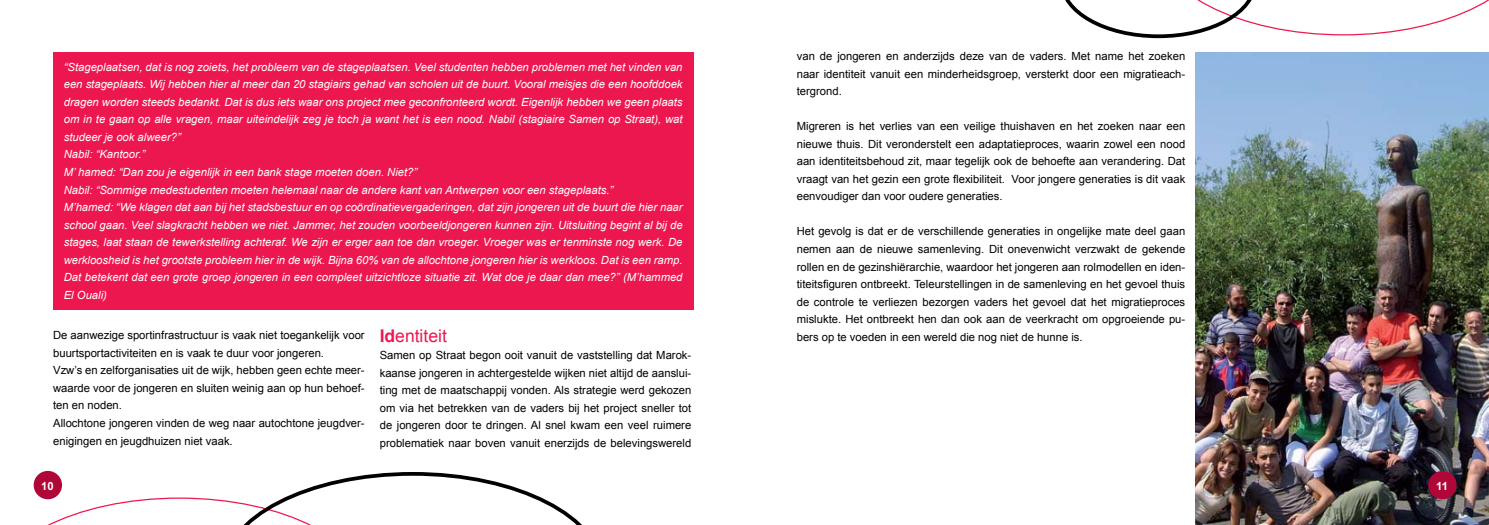
<style>
.page{position:relative;width:1489px;height:525px;background:#fff}
.page>*{position:absolute;margin:0;border:0;box-sizing:border-box;transform-origin:0 0}
.t1{font:17.5px "Arial";color:#ed174f}
.t2{font:11.25px/17.5px "Arial";color:#000;text-align:justify}
.t3{font:italic 11.25px/17.5px "Arial";color:#fff}
.t4{font:700 11.25px "Arial";color:#fff}
.s1{font-weight:700}
</style>
<div class="page">
<img style="left:1195px;top:52px;width:293px;height:472px">
<div style="left:1428px;top:470px;width:28px;height:29px;background:#b00738;border-radius:50%"></div>
<svg style="left:1065px;top:0;width:423px;height:38px"></svg>
<svg style="left:33px;top:471px;width:548px;height:53px"></svg>
<div style="left:53px;top:52px;width:640px;height:257px;background:#ed174f"></div>
<p class="t3" style="left:64px;top:58px;width:620px">“Stageplaatsen, dat is nog zoiets, het probleem van de stageplaatsen. Veel studenten hebben problemen met het vinden van een stageplaats. Wij hebben hier al meer dan 20 stagiairs gehad van scholen uit de buurt. Vooral meisjes die een hoofddoek dragen worden steeds bedankt. Dat is dus iets waar ons project mee geconfronteerd wordt. Eigenlijk hebben we geen plaats om in te gaan op alle vragen, maar uiteindelijk zeg je toch ja want het is een nood. Nabil (stagiaire Samen op Straat), wat studeer je ook alweer?”<br>Nabil: “Kantoor.”<br>M’ hamed: “Dan zou je eigenlijk in een bank stage moeten doen. Niet?”<br>Nabil: “Sommige medestudenten moeten helemaal naar de andere kant van Antwerpen voor een stageplaats.”<br>M’hamed: “We klagen dat aan bij het stadsbestuur en op coördinatievergaderingen, dat zijn jongeren uit de buurt die hier naar school gaan. Veel slagkracht hebben we niet. Jammer, het zouden voorbeeldjongeren kunnen zijn. Uitsluiting begint al bij de stages, laat staan de tewerkstelling achteraf. We zijn er erger aan toe dan vroeger. Vroeger was er tenminste nog werk. De werkloosheid is het grootste probleem hier in de wijk. Bijna 60% van de allochtone jongeren hier is werkloos. Dat is een ramp.<br>Dat betekent dat een grote groep jongeren in een compleet uitzichtloze situatie zit. Wat doe je daar dan mee?” (M’hammed El Ouali)</p>
<p class="t2" style="left:53px;top:326px;width:313px;text-align:left">De aanwezige sportinfrastructuur is vaak niet toegankelijk voor buurtsportactiviteiten en is vaak te duur voor jongeren.<br>Vzw’s en zelforganisaties uit de wijk, hebben geen echte meer&shy;waarde voor de jongeren en sluiten weinig aan op hun behoef&shy;ten en noden.<br>Allochtone jongeren vinden de weg naar autochtone jeugdver&shy;enigingen en jeugdhuizen niet vaak.</p>
<h1 class="t1" style="left:380px;top:325px;width:69px"><span class="s1">Id</span>entiteit</h1>
<p class="t2" style="left:380px;top:346px;width:313px">Samen op Straat begon ooit vanuit de vaststelling dat Marok&shy;kaanse jongeren in achtergestelde wijken niet altijd de aanslui&shy;ting met de maatschappij vonden. Als strategie werd gekozen om via het betrekken van de vaders bij het project sneller tot de jongeren door te dringen. Al snel kwam een veel ruimere problematiek naar boven vanuit enerzijds de belevingswereld</p>
<p class="t2" style="left:796px;top:47px;width:390px">van de jongeren en anderzijds deze van de vaders. Met name het zoeken naar identiteit vanuit een minderheidsgroep, versterkt door een migratieach&shy;tergrond.</p>
<p class="t2" style="left:796px;top:117px;width:390px">Migreren is het verlies van een veilige thuishaven en het zoeken naar een nieuwe thuis. Dit veronderstelt een adaptatieproces, waarin zowel een nood aan identiteitsbehoud zit, maar tegelijk ook de behoefte aan verandering. Dat vraagt van het gezin een grote flexibiliteit. Voor jongere generaties is dit vaak eenvoudiger dan voor oudere generaties.</p>
<p class="t2" style="left:796px;top:223px;width:390px">Het gevolg is dat er de verschillende generaties in ongelijke mate deel gaan nemen aan de nieuwe samenleving. Dit onevenwicht verzwakt de gekende rollen en de gezinshiërarchie, waardoor het jongeren aan rolmodellen en iden&shy;titeitsfiguren ontbreekt. Teleurstellingen in de samenleving en het gevoel thuis de controle te verliezen bezorgen vaders het gevoel dat het migratieproces mislukte. Het ontbreekt hen dan ook aan de veerkracht om opgroeiende pu&shy;bers op te voeden in een wereld die nog niet de hunne is.</p>
<p class="t4" style="left:41px;top:479px;width:14px">10</p>
<p class="t4" style="left:1435px;top:479px;width:13px">11</p>
</div>
